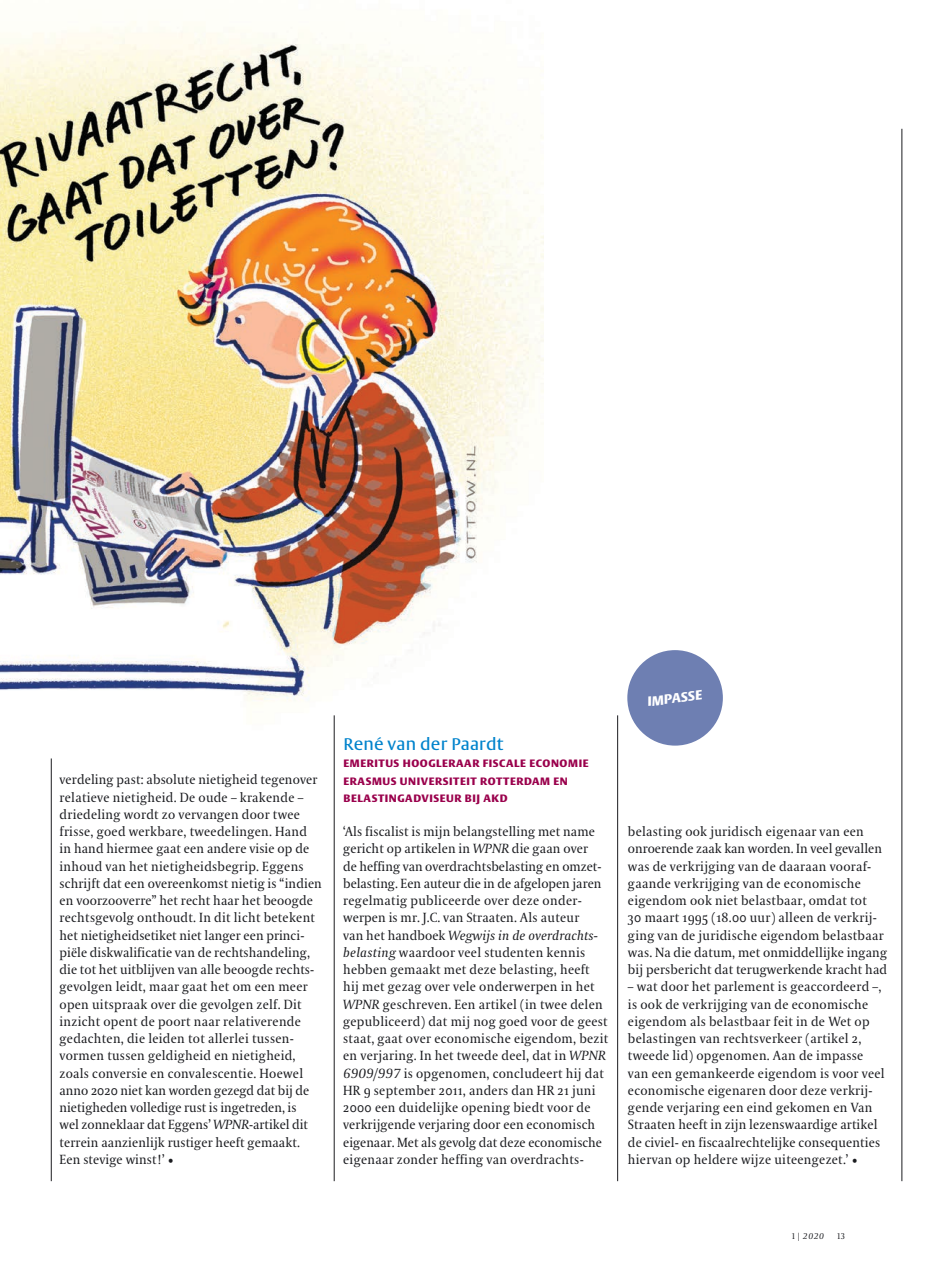
<style>
.page{position:relative;width:936px;height:1263px;background:#fff}
.page>*{position:absolute;margin:0;border:0;box-sizing:border-box;transform-origin:0 0}
.t1{font:16.5px "VPRO Vesta";letter-spacing:.01em;color:#0083cc}
.t2{font:13.2px/17.2px "VPRO Coranto";letter-spacing:.02em;color:#1b1c20}
.t3{font:italic 700 13.2px "VPRO Vesta";color:#fff}
.t4{font:700 10.5px/17.2px "VPRO Vesta";letter-spacing:.055em;color:#9a004c}
.t5{font:italic 8.25px "VPRO Coranto";color:#1b1c20}
.t6{font:8.25px "VPRO Coranto Cn";color:#1b1c20}
.s1{font-style:italic}
.s2{font-family:"VPRO Coranto Cn";font-style:normal}
</style>
<div class="page">
<img style="left:0;top:21px;width:543px;height:773px">
<hr style="left:617px;top:715px;width:1px;height:466px;background:#1b1c20">
<hr style="left:901px;top:129px;width:1px;height:1052px;background:#1b1c20">
<hr style="left:334px;top:715px;width:1px;height:466px;background:#1b1c20">
<div style="left:627px;top:650px;width:95px;height:96px;background:#6e7fb2;border-radius:50%"></div>
<hr style="left:51px;top:758px;width:1px;height:423px;background:#1b1c20">
<p class="t2" style="left:60px;top:771px;width:264px">verdeling past: absolute nietigheid tegenover relatieve nietigheid. De oude – krakende – driedeling wordt zo vervangen door twee frisse, goed werkbare, tweedelingen. Hand<br>in hand hiermee gaat een andere visie op de inhoud van het nietigheidsbegrip. Eggens schrijft dat een overeenkomst nietig is “indien en voorzooverre” het recht haar het beoogde rechtsgevolg onthoudt. In dit licht betekent het nietigheidsetiket niet langer een princi&shy;piële diskwalificatie van de rechtshandeling, die tot het uitblijven van alle beoogde rechts&shy;gevolgen leidt, maar gaat het om een meer open uitspraak over die gevolgen zelf. Dit inzicht opent de poort naar relativerende gedachten, die leiden tot allerlei tussen&shy;vormen tussen geldigheid en nietigheid, zoals conversie en convalescentie. Hoewel anno 2020 niet kan worden gezegd dat bij de nietigheden volledige rust is ingetreden, is<br>wel zonneklaar dat Eggens’ <span class="s1">WPNR</span>-artikel dit terrein aanzienlijk rustiger heeft gemaakt.<br>Een stevige winst!’ •</p>
<p class="t1" style="left:343px;top:737px;width:161px">René van der Paardt</p>
<p class="t4" style="left:343px;top:756px;width:246px">EMERITUS HOOGLERAAR FISCALE ECONOMIE<br>ERASMUS UNIVERSITEIT ROTTERDAM EN<br>BELASTINGADVISEUR BIJ AKD</p>
<p class="t3" style="left:646px;top:696px;width:56px;rotate:-7deg">impasse</p>
<p class="t2" style="left:343px;top:823px;width:267px">‘Als fiscalist is mijn belangstelling met name gericht op artikelen in <span class="s1">WPNR</span> die gaan over<br>de heffing van overdrachtsbelasting en omzet&shy;belasting. Een auteur die in de afgelopen jaren regelmatig publiceerde over deze onder&shy;werpen is mr. J.C. van Straaten. Als auteur<br>van het handboek <span class="s1">Wegwijs in de overdrachts&shy;belasting</span> waardoor veel studenten kennis hebben gemaakt met deze belasting, heeft hij met gezag over vele onderwerpen in het <span class="s1">WPNR</span> geschreven. Een artikel (in twee delen gepubliceerd) dat mij nog goed voor de geest staat, gaat over economische eigendom, bezit en verjaring. In het tweede deel, dat in <span class="s1">WPNR 6909/997</span> is opgenomen, concludeert hij dat HR 9 september 2011, anders dan HR 21 juni 2000 een duidelijke opening biedt voor de verkrijgende verjaring door een economisch eigenaar. Met als gevolg dat deze economische eigenaar zonder heffing van overdrachts-</p>
<p class="t2" style="left:628px;top:823px;width:260px">belasting ook juridisch eigenaar van een onroerende zaak kan worden. In veel gevallen was de verkrijging van de daaraan vooraf&shy;gaande verkrijging van de economische eigendom ook niet belastbaar, omdat tot<br>30 maart 1995 (18.00 uur) alleen de verkrij&shy;ging van de juridische eigendom belastbaar was. Na die datum, met onmiddellijke ingang bij persbericht dat terugwerkende kracht had</p>
<p class="t2" style="left:628px;top:978px;width:258px">– wat door het parlement is geaccordeerd –, is ook de verkrijging van de economische eigendom als belastbaar feit in de Wet op belastingen van rechtsverkeer (artikel 2, tweede lid) opgenomen. Aan de impasse van een gemankeerde eigendom is voor veel economische eigenaren door deze verkrij&shy;gende verjaring een eind gekomen en Van Straaten heeft in zijn lezenswaardige artikel de civiel- en fiscaalrechtelijke consequenties hiervan op heldere wijze uiteengezet.’ •</p>
<p class="t5" style="left:792px;top:1231px;width:33px"><span class="s2">1 |</span> 2020</p>
<p class="t6" style="left:837px;top:1231px;width:9px">13</p>
</div>
